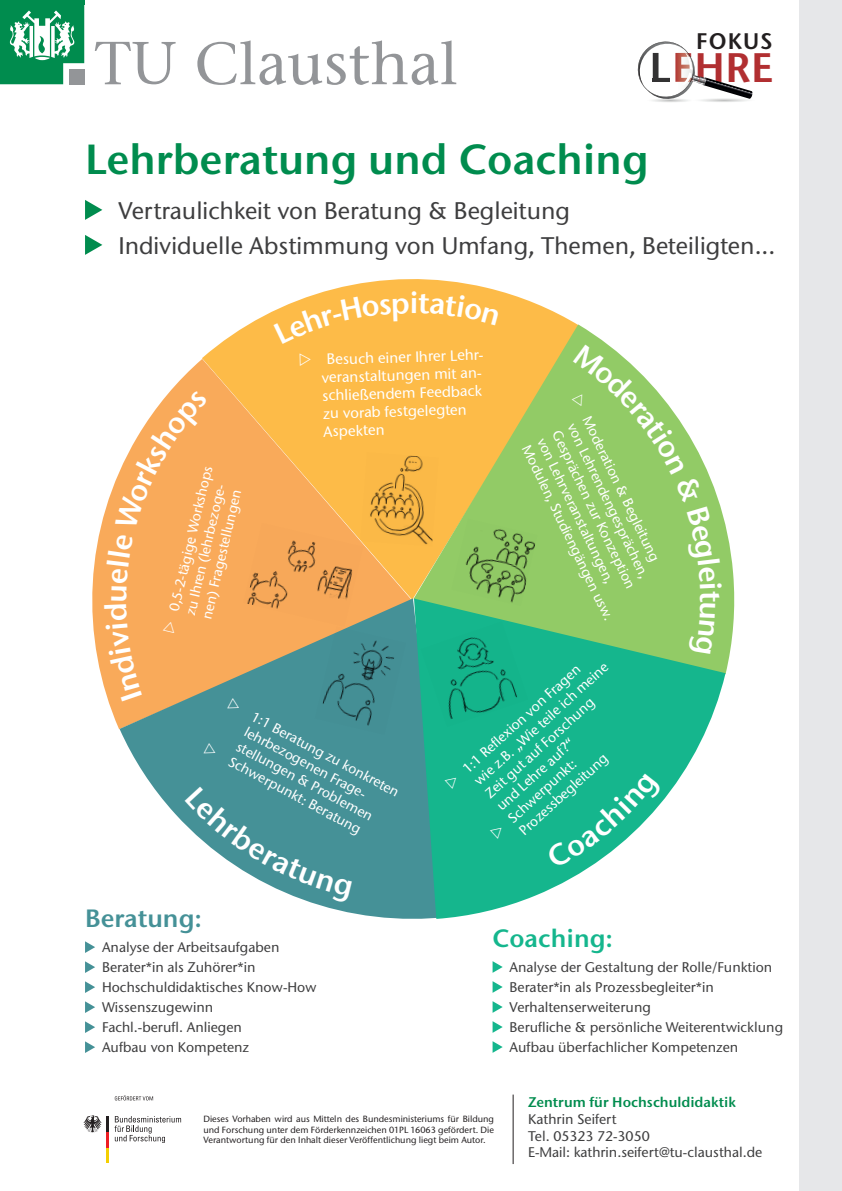
<style>
.page{position:relative;width:842px;height:1191px;background:#fff}
.page>*{position:absolute;margin:0;border:0;box-sizing:border-box;transform-origin:0 0}
.t1{font:600 42px "Stone Sans ITC Std";color:#008c4e}
.t2{font:600 41.2px "Stone Sans ITC Std";letter-spacing:.01em;color:#b12f31}
.t3{font:600 29.9px "Stone Sans ITC Std";color:#fff}
.t4{font:600 25px "Stone Sans ITC Std";color:#15b68d}
.t5{font:600 25px "Stone Sans ITC Std";color:#459197}
.t6{font:500 24px "Stone Sans ITC Std";color:#3e3e3f}
.t7{font:600 22.5px "Stone Sans ITC Std";letter-spacing:.05em;color:#231f20}
.t8{font:500 15px/17.9px "Stone Sans ITC Std";color:#fff}
.t9{font:500 14px/16.8px "Stone Sans ITC Std";color:#fff}
.t10{font:500 14px "Stone Sans ITC Std";color:#3e3e3f}
.t11{font:600 14px "Stone Sans ITC Std";color:#008c4e}
.t12{font:500 9px/10.8px "Stone Sans ITC Std";color:#231f20;text-align:justify}
.s1{color:#231f20}
</style>
<div class="page">
<svg style="left:115px;top:1116px;width:66px;height:27px"></svg>
<hr style="left:106px;top:1147px;width:3px;height:16px;background:#f4cf02">
<hr style="left:106px;top:1131px;width:3px;height:16px;background:#ee1d23">
<hr style="left:106px;top:1116px;width:3px;height:15px;background:#231f20">
<svg style="left:83px;top:1115px;width:19px;height:17px"></svg>
<svg style="left:115px;top:1095px;width:38px;height:5px"></svg>
<svg style="left:1px;top:4px;width:83px;height:80px"></svg>
<svg style="left:95px;top:42px;width:81px;height:42px"></svg>
<svg style="left:197px;top:40px;width:259px;height:45px"></svg>
<div style="left:799px;top:0;width:43px;height:1191px;background:#e6e7e9"></div>
<hr style="left:0;top:0;width:84px;height:4px;background:#008c4e">
<hr style="left:0;top:0;width:1px;height:84px;background:#008c4e">
<svg style="left:637px;top:41px;width:116px;height:61px"></svg>
<svg style="left:493px;top:961px;width:10px;height:11px"></svg>
<svg style="left:493px;top:981px;width:10px;height:11px"></svg>
<svg style="left:493px;top:1001px;width:10px;height:11px"></svg>
<svg style="left:493px;top:1021px;width:10px;height:11px"></svg>
<svg style="left:493px;top:1041px;width:10px;height:11px"></svg>
<svg style="left:85px;top:941px;width:10px;height:12px"></svg>
<svg style="left:85px;top:961px;width:10px;height:12px"></svg>
<svg style="left:85px;top:981px;width:10px;height:12px"></svg>
<svg style="left:85px;top:1001px;width:10px;height:12px"></svg>
<svg style="left:85px;top:1021px;width:10px;height:12px"></svg>
<svg style="left:85px;top:1041px;width:10px;height:12px"></svg>
<svg style="left:85px;top:200px;width:17px;height:20px"></svg>
<svg style="left:85px;top:235px;width:17px;height:20px"></svg>
<svg style="left:202px;top:279px;width:375px;height:80px"></svg>
<svg style="left:92px;top:359px;width:321px;height:370px;background:#fbbd68"></svg>
<svg style="left:413px;top:324px;width:322px;height:350px;background:#d0ca6b"></svg>
<svg style="left:120px;top:598px;width:294px;height:321px;fill:#459197"></svg>
<img style="left:315px;top:626px;width:91px;height:108px">
<svg style="left:414px;top:598px;width:311px;height:321px;fill:#15b68d"></svg>
<img style="left:421px;top:621px;width:107px;height:106px">
<img style="left:360px;top:452px;width:79px;height:94px">
<img style="left:451px;top:519px;width:86px;height:87px">
<svg style="left:243px;top:523px;width:120px;height:103px;background:#eea256"></svg>
<hr style="left:513px;top:1094px;width:1px;height:70px;background:#231f20">
<svg style="left:228px;top:698px;width:14px;height:15px"></svg>
<svg style="left:204px;top:742px;width:14px;height:16px"></svg>
<svg style="left:300px;top:353px;width:11px;height:13px"></svg>
<svg style="left:445px;top:773px;width:15px;height:16px"></svg>
<svg style="left:490px;top:823px;width:15px;height:15px"></svg>
<div style="left:274px;top:291px;width:225px;height:53px;background:#fdbb48"></div>
<svg style="left:104px;top:390px;width:104px;height:311px;background:#f9b46e"></svg>
<svg style="left:572px;top:344px;width:150px;height:245px"></svg>
<svg style="left:688px;top:603px;width:27px;height:51px"></svg>
<svg style="left:185px;top:786px;width:167px;height:117px"></svg>
<svg style="left:546px;top:773px;width:117px;height:95px"></svg>
<p class="t7" style="left:696px;top:27px;width:78px">FOKUS</p>
<p class="t2" style="left:649px;top:41px;width:125px"><span class="s1">L</span>EHRE</p>
<p class="t1" style="left:85px;top:133px;width:565px">Lehrberatung und Coaching</p>
<p class="t6" style="left:118px;top:195px;width:453px">Vertraulichkeit von Beratung &amp; Begleitung</p>
<p class="t6" style="left:118px;top:230px;width:658px">Individuelle Abstimmung von Umfang, Themen, Beteiligten...</p>
<p class="t9" style="left:166px;top:609px;width:151px;rotate:-77deg">0,5-2-tägige Workshops zu Ihren (lehrbezoge&shy;nen) Fragestellungen</p>
<p class="t8" style="left:321px;top:351px;width:167px;text-indent:6px;rotate:-2deg">Besuch einer Ihrer Lehr&shy;veranstaltungen mit an&shy;schließendem Feedback zu vorab festgelegten<br>Aspekten</p>
<p class="t9" style="left:594px;top:413px;width:161px;rotate:64deg">Moderation &amp; Begleitung</p>
<p class="t9" style="left:579px;top:420px;width:171px;rotate:64deg">von Lehrendengesprächen,</p>
<p class="t9" style="left:564px;top:427px;width:175px;rotate:64deg">Gesprächen zur Konzeption</p>
<p class="t9" style="left:548px;top:435px;width:162px;rotate:64deg">von Lehrveranstaltungen,</p>
<p class="t9" style="left:533px;top:442px;width:195px;rotate:64deg">Modulen, Studiengängen usw.</p>
<p class="t9" style="left:256px;top:708px;width:167px;rotate:28deg">1:1 Beratung zu konkreten</p>
<p class="t9" style="left:249px;top:723px;width:137px;rotate:28deg">lehrbezogenen Frage-</p>
<p class="t9" style="left:241px;top:738px;width:154px;rotate:28deg">stellungen &amp; Problemen</p>
<p class="t9" style="left:234px;top:752px;width:149px;rotate:28deg">Schwerpunkt: Beratung</p>
<p class="t9" style="left:470px;top:776px;width:177px;rotate:-42deg">wie z.B. „Wie teile ich meine</p>
<p class="t9" style="left:459px;top:764px;width:155px;rotate:-42deg">1:1 Refl exion von Fragen</p>
<p class="t9" style="left:481px;top:788px;width:143px;rotate:-42deg">Zeit gut auf Forschung</p>
<p class="t9" style="left:493px;top:801px;width:101px;rotate:-42deg">und Lehre auf?“</p>
<p class="t9" style="left:515px;top:826px;width:115px;rotate:-42deg">Prozessbegleitung</p>
<p class="t9" style="left:504px;top:813px;width:89px;rotate:-42deg">Schwerpunkt:</p>
<p class="t3" style="left:729px;top:590px;width:13px;rotate:90deg">t</p>
<p class="t5" style="left:85px;top:902px;width:118px">Beratung:</p>
<p class="t10" style="left:102px;top:938px;width:179px">Analyse der Arbeitsaufgaben</p>
<p class="t10" style="left:102px;top:958px;width:155px">Berater*in als Zuhörer*in</p>
<p class="t10" style="left:102px;top:978px;width:216px">Hochschuldidaktisches Know-How</p>
<p class="t10" style="left:102px;top:998px;width:113px">Wissenszugewinn</p>
<p class="t10" style="left:102px;top:1018px;width:141px">Fachl.-berufl. Anliegen</p>
<p class="t10" style="left:102px;top:1038px;width:149px">Aufbau von Kompetenz</p>
<p class="t4" style="left:493px;top:922px;width:122px">Coaching:</p>
<p class="t10" style="left:510px;top:958px;width:264px">Analyse der Gestaltung der Rolle/Funktion</p>
<p class="t10" style="left:510px;top:978px;width:206px">Berater*in als Prozessbegleiter*in</p>
<p class="t10" style="left:510px;top:998px;width:143px">Verhaltenserweiterung</p>
<p class="t10" style="left:510px;top:1018px;width:275px">Berufliche &amp; persönliche Weiterentwicklung</p>
<p class="t10" style="left:510px;top:1038px;width:230px">Aufbau überfachlicher Kompetenzen</p>
<p class="t12" style="left:203px;top:1113px;width:292px">Dieses Vorhaben wird aus Mitteln des Bundesministeriums für Bildung und Forschung unter dem Förderkennzeichen 01PL 16063 gefördert. Die Verantwortung für den Inhalt dieser Veröffentlichung liegt beim Autor.</p>
<p class="t11" style="left:528px;top:1093px;width:209px">Zentrum für Hochschuldidaktik</p>
<p class="t10" style="left:528px;top:1110px;width:90px">Kathrin Seifert</p>
<p class="t10" style="left:528px;top:1127px;width:123px">Tel. 05323 72-3050</p>
<p class="t10" style="left:528px;top:1144px;width:236px">E-Mail: kathrin.seifert@tu-clausthal.de</p>
</div>
